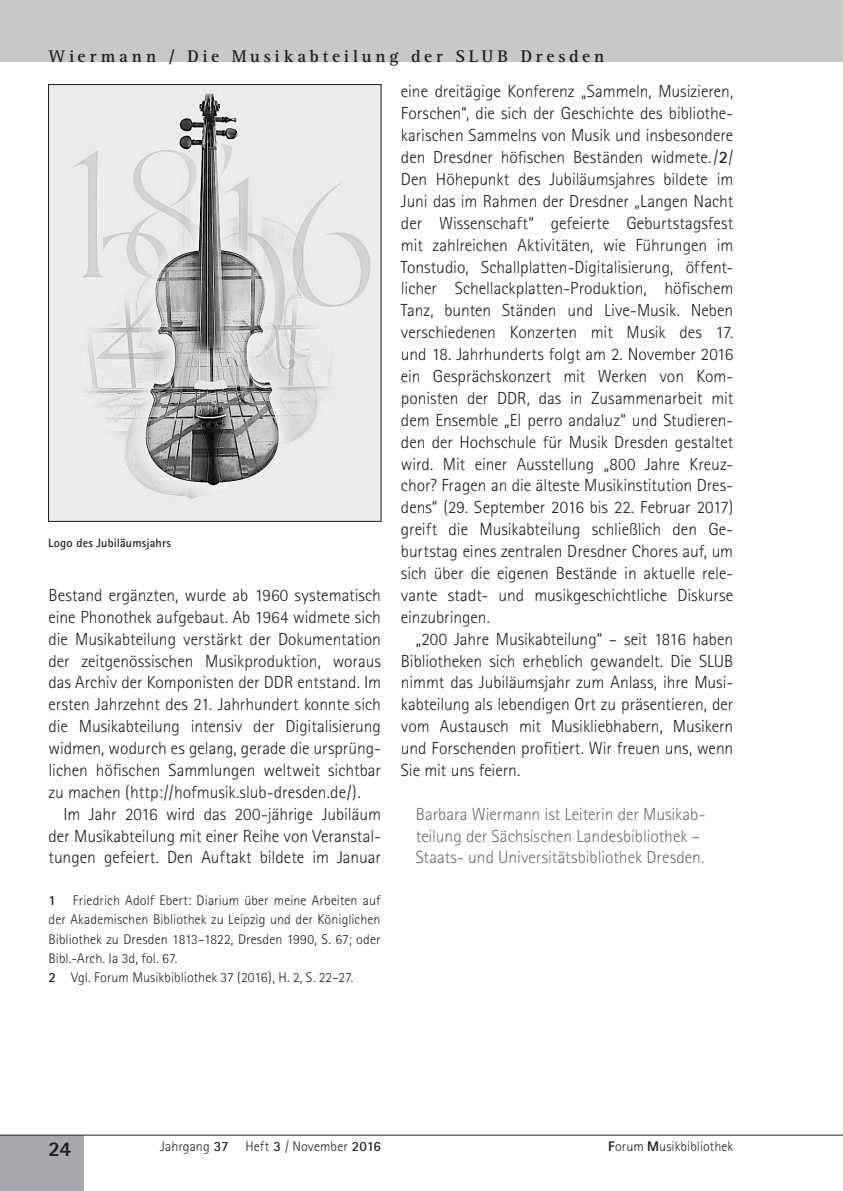
<style>
.page{position:relative;width:843px;height:1191px;background:#fff}
.page>*{position:absolute;margin:0;border:0;box-sizing:border-box;transform-origin:0 0}
.t1{font:800 21px "Rotis Sans Serif";color:#231f20}
.Absatz_mit_Einzug{font:300 17.5px/21.9px "Rotis Sans Serif";color:#231f20;text-align:justify}
.Autor_nach_Text__Spe{font:300 17.5px/21.9px "Rotis Sans Serif";color:#6c6d70}
.t2{font:700 17.5px "Rotis Serif";letter-spacing:.215em;color:#231f20}
.Endnote{font:300 14px/19.2px "Rotis Sans Serif";letter-spacing:.01em;color:#231f20;text-align:justify}
.Unterschrift{font:700 12.25px "Rotis Sans Serif";letter-spacing:.01em;color:#231f20}
.s1{font-weight:700}
.s2{font-weight:800}
</style>
<div class="page">
<div style="left:0;top:0;width:842px;height:62px;background:#c7c8ca"></div>
<div style="left:0;top:1135px;width:83px;height:55px;background:#a8a9ad"></div>
<hr style="left:0;top:1134px;width:842px;height:1px;background:#231f20">
<img style="left:50px;top:86px;width:329px;height:434px">
<div style="left:48px;top:84px;width:333px;height:438px;border:1px solid #231f20"></div>
<p class="t2" style="left:48px;top:46px;width:557px">Wiermann / Die Musikabteilung der SLUB Dresden</p>
<p class="Unterschrift" style="left:48px;top:535px;width:124px">Logo des Jubiläumsjahrs</p>
<p class="Absatz_mit_Einzug" style="left:48px;top:584px;width:334px">Bestand ergänzten, wurde ab 1960 systematisch eine Phonothek aufgebaut. Ab 1964 widmete sich die Musikabteilung verstärkt der Dokumentation der zeitgenössischen Musikproduktion, woraus das Archiv der Komponisten der DDR entstand. Im ersten Jahrzehnt des 21. Jahrhundert konnte sich die Musikabteilung intensiv der Digitalisierung widmen, wodurch es gelang, gerade die ursprüng&shy;lichen höfischen Sammlungen weltweit sichtbar zu machen (http://hofmusik.slub-dresden.de/).</p>
<p class="Absatz_mit_Einzug" style="left:48px;top:802px;width:334px;text-indent:15px">Im Jahr 2016 wird das 200-jährige Jubiläum der Musikabteilung mit einer Reihe von Veranstal&shy;tungen gefeiert. Den Auftakt bildete im Januar</p>
<p class="Endnote" style="left:48px;top:890px;width:333px"><span class="s1">1</span> Friedrich Adolf Ebert: Diarium über meine Arbeiten auf der Akademischen Bibliothek zu Leipzig und der Königlichen Bibliothek zu Dresden 1813–1822, Dresden 1990, S. 67; oder Bibl.-Arch. Ia 3d, fol. 67.</p>
<p class="Endnote" style="left:48px;top:967px;width:306px"><span class="s1">2</span> Vgl. Forum Musikbibliothek 37 (2016), H. 2, S. 22–27.</p>
<p class="Absatz_mit_Einzug" style="left:401px;top:81px;width:334px">eine dreitägige Konferenz „Sammeln, Musizieren, Forschen“, die sich der Geschichte des bibliothe&shy;karischen Sammelns von Musik und insbesondere den Dresdner höfischen Beständen widmete./<span class="s1">2</span>/ Den Höhepunkt des Jubiläumsjahres bildete im Juni das im Rahmen der Dresdner „Langen Nacht der Wissenschaft“ gefeierte Geburtstagsfest mit zahlreichen Aktivitäten, wie Führungen im Tonstudio, Schallplatten-Digitalisierung, öffent&shy;licher Schellackplatten-Produktion, höfischem Tanz, bunten Ständen und Live-Musik. Neben verschiedenen Konzerten mit Musik des 17. und 18. Jahrhunderts folgt am 2. November 2016 ein Gesprächskonzert mit Werken von Kom&shy;ponisten der DDR, das in Zusammenarbeit mit dem Ensemble „El perro andaluz“ und Studieren&shy;den der Hochschule für Musik Dresden gestaltet wird. Mit einer Ausstellung „800 Jahre Kreuz&shy;chor? Fragen an die älteste Musikinstitution Dres&shy;dens“ (29. September 2016 bis 22. Februar 2017) greift die Musikabteilung schließlich den Ge&shy;burtstag eines zentralen Dresdner Chores auf, um sich über die eigenen Bestände in aktuelle rele&shy;vante stadt- und musikgeschichtliche Diskurse einzubringen.</p>
<p class="Absatz_mit_Einzug" style="left:401px;top:627px;width:334px;text-indent:15px">„200 Jahre Musikabteilung“ – seit 1816 haben Bibliotheken sich erheblich gewandelt. Die SLUB nimmt das Jubiläumsjahr zum Anlass, ihre Musi&shy;kabteilung als lebendigen Ort zu präsentieren, der vom Austausch mit Musikliebhabern, Musikern und Forschenden profitiert. Wir freuen uns, wenn Sie mit uns feiern.</p>
<p class="Autor_nach_Text__Spe" style="left:416px;top:802px;width:291px">Barbara Wiermann ist Leiterin der Musikab&shy;teilung der Sächsischen Landesbibliothek –<br>Staats- und Universitätsbibliothek Dresden.</p>
<p class="t1" style="left:48px;top:1135px;width:24px">24</p>
<p class="Endnote" style="left:160px;top:1136px;width:222px">Jahrgang <span class="s1">37</span> Heft <span class="s1">3</span> / November <span class="s1">2016</span></p>
<p class="Endnote" style="left:608px;top:1136px;width:127px"><span class="s2">F</span>orum <span class="s2">M</span>usikbibliothek</p>
</div>
